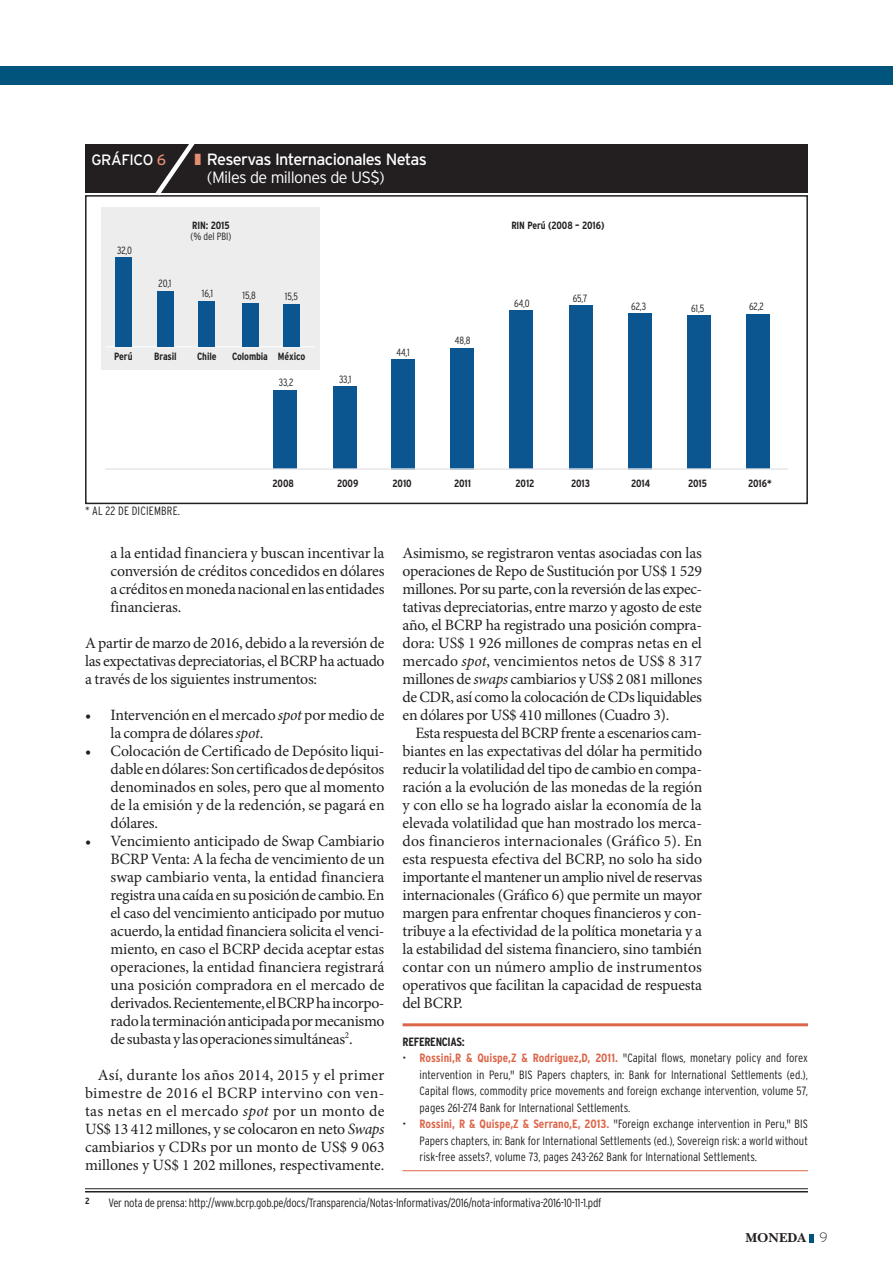
<style>
.page{position:relative;width:893px;height:1276px;background:#fff}
.page>*{position:absolute;margin:0;border:0;box-sizing:border-box;transform-origin:0 0}
.t1{font:16.35px/18px "Interstate Mono";letter-spacing:-.04em;color:#fff}
.TEXTO_INDENTADO{font:15.75px/18px "Minion Pro";letter-spacing:-.015em;color:#231f20;text-align:justify}
.texto_indentado_Ok{font:15.75px/18px "Minion Pro";letter-spacing:-.015em;color:#231f20;text-align:justify}
.t2{font:15px "Interstate Mono";letter-spacing:-.03em;color:#fff}
.t3{font:13.5px "New Baskerville Bold SC";color:#231f20}
.PIE_DE_PAGINA{font:300 condensed 12px/16.5px "Interstate";letter-spacing:-.015em;color:#231f20;text-align:justify}
.PIE_DE_PAGINA-2{font:300 condensed 12px "Interstate";letter-spacing:.015em;color:#231f20}
.t4{font:700 condensed 12px "Interstate";letter-spacing:-.025em;color:#231f20}
.Body_Text{font:700 condensed 10.5px "Interstate";letter-spacing:-.01em;color:#231f20}
.Body_Text-2{font:300 condensed 10.5px "Interstate";letter-spacing:-.015em;color:#231f20}
.PIE_DE_PAGINA-3{font:700 condensed 9px "Interstate";color:#231f20}
.s1{color:#e68e74}
.s2{font-family:"Interstate";font-weight:300}
.s3{font-style:italic}
.s4{font-weight:700;color:#dc6549}
.s5{font-family:"Interstate";font-weight:200}
</style>
<div class="page">
<div style="left:85px;top:195px;width:723px;height:309px;border:2px solid #231f20"></div>
<div style="left:0;top:67px;width:893px;height:18px;background:#01547b"></div>
<hr style="left:403px;top:1023px;width:405px;height:3px;background:#dc6549">
<hr style="left:403px;top:1170px;width:405px;height:1px;background:#dc6549">
<hr style="left:85px;top:1191px;width:723px;height:1px;background:#231f20">
<hr style="left:85px;top:1188px;width:723px;height:1px;background:#231f20">
<div style="left:101px;top:207px;width:219px;height:163px;background:#ecedec"></div>
<svg style="left:809px;top:1234px;width:4px;height:8px"></svg>
<div style="left:85px;top:144px;width:723px;height:49px;background:#231f20"></div>
<svg style="left:151px;top:144px;width:49px;height:54px"></svg>
<div style="left:746px;top:314px;width:23px;height:155px;background:#0b5590"></div>
<div style="left:687px;top:315px;width:23px;height:154px;background:#0b5590"></div>
<div style="left:628px;top:313px;width:23px;height:156px;background:#0b5590"></div>
<div style="left:569px;top:305px;width:23px;height:164px;background:#0b5590"></div>
<div style="left:510px;top:310px;width:23px;height:159px;background:#0b5590"></div>
<div style="left:451px;top:348px;width:23px;height:121px;background:#0b5590"></div>
<div style="left:392px;top:359px;width:23px;height:110px;background:#0b5590"></div>
<div style="left:333px;top:387px;width:23px;height:82px;background:#0b5590"></div>
<div style="left:273px;top:390px;width:24px;height:79px;background:#0b5590"></div>
<hr style="left:105px;top:468px;width:683px;height:2px;background:#e6e7e9">
<hr style="left:105px;top:346px;width:209px;height:1px;background:#fff">
<div style="left:115px;top:257px;width:17px;height:89px;background:#0b5590"></div>
<div style="left:157px;top:291px;width:17px;height:55px;background:#0b5590"></div>
<div style="left:199px;top:301px;width:16px;height:45px;background:#0b5590"></div>
<div style="left:242px;top:303px;width:16px;height:43px;background:#0b5590"></div>
<div style="left:283px;top:304px;width:17px;height:42px;background:#0b5590"></div>
<p class="t2" style="left:91px;top:151px;width:76px">GRÁFICO <span class="s1">6</span></p>
<p class="t1" style="left:207px;top:150px;width:222px;text-indent:-12px"><span class="s1">❚</span> Reservas Internacionales Netas <span class="s2">(Miles de millones de US$)</span></p>
<p class="Body_Text-2" style="left:117px;top:244px;width:16px">32,0</p>
<p class="Body_Text-2" style="left:159px;top:277px;width:14px">20,1</p>
<p class="Body_Text" style="left:192px;top:220px;width:39px">RIN: 2015</p>
<p class="Body_Text-2" style="left:191px;top:230px;width:42px">(% del PBI)</p>
<p class="Body_Text-2" style="left:202px;top:288px;width:13px">16,1</p>
<p class="Body_Text-2" style="left:243px;top:290px;width:15px">15,8</p>
<p class="Body_Text-2" style="left:285px;top:290px;width:15px">15,5</p>
<p class="Body_Text" style="left:114px;top:350px;width:20px">Perú</p>
<p class="Body_Text" style="left:154px;top:350px;width:24px">Brasil</p>
<p class="Body_Text" style="left:197px;top:350px;width:21px">Chile</p>
<p class="Body_Text" style="left:232px;top:350px;width:37px">Colombia</p>
<p class="Body_Text" style="left:278px;top:350px;width:29px">México</p>
<p class="Body_Text-2" style="left:279px;top:376px;width:16px">33,2</p>
<p class="Body_Text-2" style="left:339px;top:373px;width:14px">33,1</p>
<p class="Body_Text-2" style="left:397px;top:346px;width:15px">44,1</p>
<p class="Body_Text-2" style="left:455px;top:334px;width:17px">48,8</p>
<p class="Body_Text" style="left:511px;top:220px;width:95px">RIN Perú (2008 – 2016)</p>
<p class="Body_Text-2" style="left:514px;top:297px;width:17px">64,0</p>
<p class="Body_Text-2" style="left:573px;top:292px;width:16px">65,7</p>
<p class="Body_Text-2" style="left:631px;top:300px;width:16px">62,3</p>
<p class="Body_Text-2" style="left:691px;top:302px;width:15px">61,5</p>
<p class="Body_Text-2" style="left:749px;top:301px;width:16px">62,2</p>
<p class="PIE_DE_PAGINA-2" style="left:85px;top:504px;width:97px">* AL 22 DE DICIEMBRE.</p>
<p class="Body_Text" style="left:273px;top:478px;width:23px">2008</p>
<p class="Body_Text" style="left:337px;top:478px;width:23px">2009</p>
<p class="Body_Text" style="left:393px;top:478px;width:21px">2010</p>
<p class="Body_Text" style="left:454px;top:478px;width:18px">2011</p>
<p class="Body_Text" style="left:516px;top:478px;width:21px">2012</p>
<p class="Body_Text" style="left:571px;top:478px;width:21px">2013</p>
<p class="Body_Text" style="left:631px;top:478px;width:21px">2014</p>
<p class="Body_Text" style="left:688px;top:478px;width:20px">2015</p>
<p class="Body_Text" style="left:748px;top:478px;width:25px">2016*</p>
<p class="texto_indentado_Ok" style="left:111px;top:544px;width:276px">a la entidad financiera y buscan incentivar la conversión de créditos concedidos en dólares a créditos en moneda nacional en las entidades financieras.</p>
<p class="TEXTO_INDENTADO" style="left:85px;top:634px;width:301px">A partir de marzo de 2016, debido a la reversión de las expectativas depreciatorias, el BCRP ha actuado a través de los siguientes instrumentos:</p>
<p class="texto_indentado_Ok" style="left:111px;top:706px;width:276px;text-indent:-26px">• Intervenciónenelmercado <span class="s3">spot</span> por medio de la compra de dólares <span class="s3">spot</span>.</p>
<p class="texto_indentado_Ok" style="left:111px;top:742px;width:276px;text-indent:-26px">• Colocación de Certificado de Depósito liqui&shy;dable en dólares: Son certificados de depósitos denominados en soles, pero que al momento de la emisión y de la redención, se pagará en dólares.</p>
<p class="texto_indentado_Ok" style="left:111px;top:832px;width:276px;text-indent:-26px">• Vencimiento anticipado de Swap Cambiario BCRP Venta: A la fecha de vencimiento de un swap cambiario venta, la entidad financiera registra una caída en su posición de cambio. En el caso del vencimiento anticipado por mutuo acuerdo, la entidad financiera solicita el venci&shy;miento, en caso el BCRP decida aceptar estas operaciones, la entidad financiera registrará una posición compradora en el mercado de derivados. Recientemente, el BCRP ha incorpo&shy;rado la terminación anticipada por mecanismo de subasta y las operaciones simultáneas<sup>2</sup>.</p>
<p class="TEXTO_INDENTADO" style="left:85px;top:1066px;width:301px;text-indent:13px">Así, durante los años 2014, 2015 y el primer bimestre de 2016 el BCRP intervino con ven&shy;tas netas en el mercado <span class="s3">spot</span> por un monto de US$ 13 412 millones, y se colocaron en neto <span class="s3">Swaps </span>cambiarios y CDRs por un monto de US$ 9 063 millones y US$ 1 202 millones, respectivamente.</p>
<p class="TEXTO_INDENTADO" style="left:403px;top:544px;width:301px">Asimismo, se registraron ventas asociadas con las operaciones de Repo de Sustitución por US$ 1 529 millones. Por su parte, con la reversión de las expec&shy;tativas depreciatorias, entre marzo y agosto de este año, el BCRP ha registrado una posición compra&shy;dora: US$ 1 926 millones de compras netas en el mercado <span class="s3">spot</span>, vencimientos netos de US$ 8 317 millones de <span class="s3">swaps</span> cambiarios y US$ 2 081 millones de CDR, así como la colocación de CDs liquidables en dólares por US$ 410 millones (Cuadro 3).</p>
<p class="TEXTO_INDENTADO" style="left:403px;top:724px;width:301px;text-indent:13px">Esta respuesta del BCRP frente a escenarios cam&shy;biantes en las expectativas del dólar ha permitido reducir la volatilidad del tipo de cambio en compa&shy;ración a la evolución de las monedas de la región y con ello se ha logrado aislar la economía de la elevada volatilidad que han mostrado los merca&shy;dos financieros internacionales (Gráfico 5). En esta respuesta efectiva del BCRP, no solo ha sido importante el mantener un amplio nivel de reservas internacionales (Gráfico 6) que permite un mayor margen para enfrentar choques financieros y con&shy;tribuye a la efectividad de la política monetaria y a la estabilidad del sistema financiero, sino también contar con un número amplio de instrumentos operativos que facilitan la capacidad de respuesta del BCRP.</p>
<p class="t4" style="left:403px;top:1035px;width:64px">REFERENCIAS:</p>
<p class="PIE_DE_PAGINA" style="left:420px;top:1049px;width:390px;text-indent:-17px">• <span class="s4">Rossini,R &amp; Quispe,Z &amp; Rodriguez,D, 2011.</span> "Capital flows, monetary policy and forex intervention in Peru," BIS Papers chapters, in: Bank for International Settlements (ed.), Capital flows, commodity price movements and foreign exchange intervention, volume 57, pages 261-274 Bank for International Settlements.</p>
<p class="PIE_DE_PAGINA" style="left:420px;top:1115px;width:390px;text-indent:-17px">• <span class="s4">Rossini, R &amp; Quispe,Z &amp; Serrano,E, 2013.</span> "Foreign exchange intervention in Peru," BIS Papers chapters, in: Bank for International Settlements (ed.), Sovereign risk: a world without risk-free assets?, volume 73, pages 243-262 Bank for International Settlements.</p>
<p class="PIE_DE_PAGINA-3" style="left:85px;top:1195px;width:6px">2</p>
<p class="PIE_DE_PAGINA" style="left:108px;top:1194px;width:495px">Ver nota de prensa: http://www.bcrp.gob.pe/docs/Transparencia/Notas-Informativas/2016/nota-informativa-2016-10-11-1.pdf</p>
<p class="t3" style="left:745px;top:1230px;width:84px">MONEDA <span class="s5">9</span></p>
</div>
